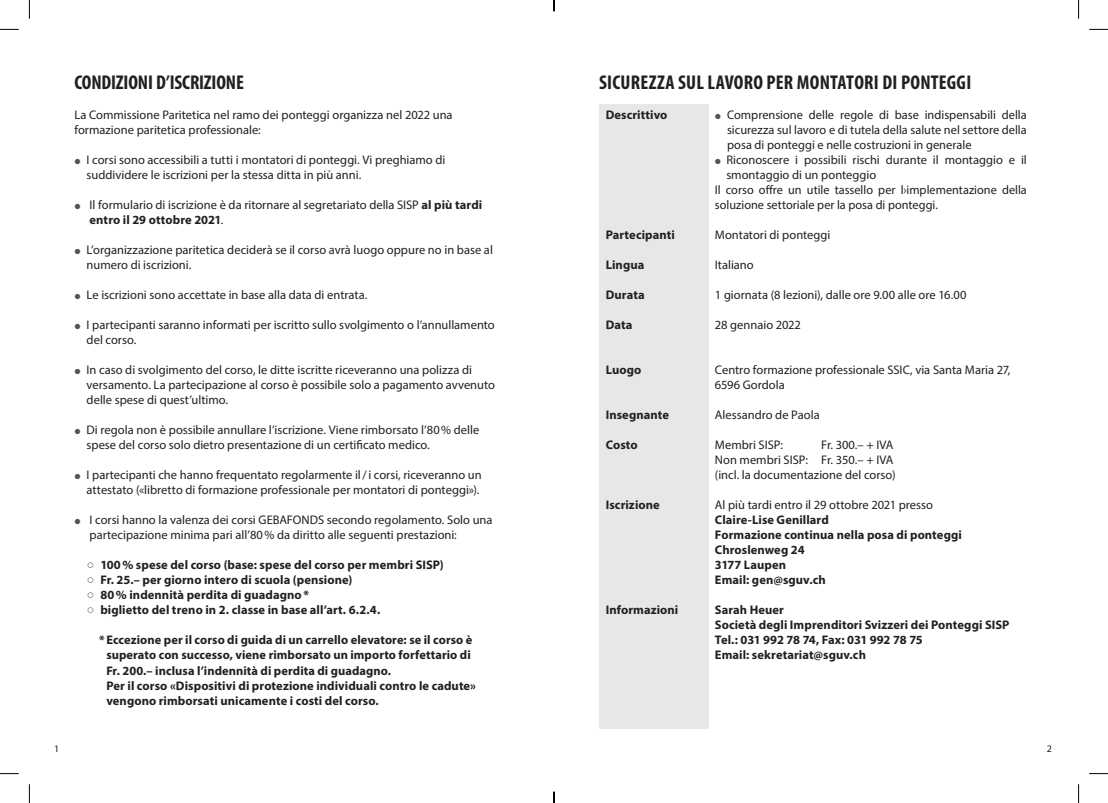
<style>
.page{position:relative;width:1108px;height:803px;background:#fff}
.page>*{position:absolute;margin:0;border:0;box-sizing:border-box;transform-origin:0 0}
.t1{font:700 condensed 20px "Myriad Pro";letter-spacing:.01em;color:#231f20}
.t2{font:700 condensed 20px "Myriad Pro";letter-spacing:-.01em;color:#231f20}
.t3{font:12.5px/15px "Myriad Pro";color:#231f20}
.t4{font:700 12.5px/15px "Myriad Pro";letter-spacing:.005em;color:#231f20}
.t5{font:10px "Myriad Pro";color:#231f20}
.s1{font-weight:700}
.s2{color:#4d545a}
</style>
<div class="page">
<div style="left:599px;top:104px;width:109px;height:624px;background:#e6e7e9"></div>
<svg style="left:0;top:29px;width:19px;height:1px"></svg>
<svg style="left:1089px;top:29px;width:19px;height:1px"></svg>
<svg style="left:0;top:773px;width:19px;height:1px"></svg>
<svg style="left:1089px;top:773px;width:19px;height:1px"></svg>
<svg style="left:29px;top:0;width:1px;height:19px"></svg>
<svg style="left:29px;top:784px;width:1px;height:19px"></svg>
<svg style="left:1078px;top:0;width:1px;height:19px"></svg>
<svg style="left:1078px;top:784px;width:1px;height:19px"></svg>
<svg style="left:553px;top:0;width:2px;height:11px"></svg>
<svg style="left:553px;top:792px;width:2px;height:11px"></svg>
<h1 class="t2" style="left:74px;top:70px;width:171px">CONDIZIONI D’ISCRIZIONE</h1>
<p class="t3" style="left:74px;top:107px;width:380px">La Commissione Paritetica nel ramo dei ponteggi organizza nel 2022 una formazione paritetica professionale:</p>
<p class="t3" style="left:87px;top:152px;width:360px">I corsi sono accessibili a tutti i montatori di ponteggi. Vi preghiamo di suddividere le iscrizioni per la stessa ditta in più anni.</p>
<p class="t3" style="left:90px;top:197px;width:394px">Il formulario di iscrizione è da ritornare al segretariato della SISP <span class="s1">al più tardi entro il 29 ottobre 2021</span>.</p>
<p class="t3" style="left:87px;top:242px;width:408px">L’organizzazione paritetica deciderà se il corso avrà luogo oppure no in base al numero di iscrizioni.</p>
<p class="t3" style="left:87px;top:287px;width:282px">Le iscrizioni sono accettate in base alla data di entrata.</p>
<p class="t3" style="left:87px;top:317px;width:410px">I partecipanti saranno informati per iscritto sullo svolgimento o l’annullamento del corso.</p>
<p class="t3" style="left:87px;top:362px;width:410px">In caso di svolgimento del corso, le ditte iscritte riceveranno una polizza di versamento. La partecipazione al corso è possibile solo a pagamento avvenuto delle spese di quest’ultimo.</p>
<p class="t3" style="left:87px;top:422px;width:394px">Di regola non è possibile annullare l’iscrizione. Viene rimborsato l’80% delle spese del corso solo dietro presentazione di un certificato medico.</p>
<p class="t3" style="left:87px;top:467px;width:396px">I partecipanti che hanno frequentato regolarmente il/i corsi, riceveranno un attestato («libretto di formazione professionale per montatori di ponteggi»).</p>
<p class="t3" style="left:90px;top:512px;width:404px">I corsi hanno la valenza dei corsi GEBAFONDS secondo regolamento. Solo una partecipazione minima pari all’80% da diritto alle seguenti prestazioni:</p>
<p class="t4" style="left:87px;top:557px;width:358px"><span class="s2">•</span> 100% spese del corso (base: spese del corso per membri SISP)</p>
<p class="t4" style="left:87px;top:572px;width:267px"><span class="s2">•</span> Fr. 25.– per giorno intero di scuola (pensione)</p>
<p class="t4" style="left:87px;top:587px;width:224px"><span class="s2">•</span> 80% indennità perdita di guadagno*</p>
<p class="t4" style="left:87px;top:602px;width:295px"><span class="s2">•</span> biglietto del treno in 2. classe in base all’art. 6.2.4.</p>
<p class="t4" style="left:106px;top:632px;width:371px;text-indent:-7px">* Eccezione per il corso di guida di un carrello elevatore: se il corso è superato con successo, viene rimborsato un importo forfettario di Fr. 200.– inclusa l’indennità di perdita di guadagno.<br>Per il corso «Dispositivi di protezione individuali contro le cadute» vengono rimborsati unicamente i costi del corso.</p>
<h1 class="t1" style="left:599px;top:70px;width:373px">SICUREZZA SUL LAVORO PER MONTATORI DI PONTEGGI</h1>
<p class="t4" style="left:606px;top:107px;width:63px">Descrittivo</p>
<p class="t3" style="left:727px;top:107px;width:301px">Comprensione delle regole di base indispensabili della</p>
<p class="t3" style="left:727px;top:122px;width:301px">sicurezza sul lavoro e di tutela della salute nel settore della</p>
<p class="t3" style="left:727px;top:137px;width:246px">posa di ponteggi e nelle costruzioni in generale</p>
<p class="t3" style="left:726px;top:152px;width:302px">Riconoscere i possibili rischi durante il montaggio e il</p>
<p class="t3" style="left:726px;top:167px;width:151px">smontaggio di un ponteggio</p>
<p class="t3" style="left:715px;top:182px;width:313px">Il corso offre un utile tassello per l›implementazione della</p>
<p class="t3" style="left:715px;top:197px;width:224px">soluzione settoriale per la posa di ponteggi.</p>
<p class="t4" style="left:606px;top:227px;width:71px">Partecipanti</p>
<p class="t3" style="left:715px;top:227px;width:117px">Montatori di ponteggi</p>
<p class="t4" style="left:606px;top:257px;width:40px">Lingua</p>
<p class="t3" style="left:715px;top:257px;width:40px">Italiano</p>
<p class="t4" style="left:606px;top:287px;width:40px">Durata</p>
<p class="t3" style="left:715px;top:287px;width:253px">1 giornata (8 lezioni), dalle ore 9.00 alle ore 16.00</p>
<p class="t4" style="left:606px;top:317px;width:28px">Data</p>
<p class="t3" style="left:715px;top:317px;width:88px">28 gennaio 2022</p>
<p class="t4" style="left:606px;top:362px;width:37px">Luogo</p>
<p class="t3" style="left:715px;top:362px;width:297px">Centro formazione professionale SSIC, via Santa Maria 27,<br>6596 Gordola</p>
<p class="t4" style="left:606px;top:407px;width:65px">Insegnante</p>
<p class="t3" style="left:715px;top:407px;width:106px">Alessandro de Paola</p>
<p class="t4" style="left:606px;top:437px;width:33px">Costo</p>
<p class="t3" style="left:715px;top:437px;width:70px">Membri SISP:</p>
<p class="t3" style="left:715px;top:437px;width:182px;text-indent:106px">Fr. 300.– + IVA<br>Non membri SISP: Fr. 350.– + IVA (incl. la documentazione del corso)</p>
<p class="t4" style="left:606px;top:497px;width:56px">Iscrizione</p>
<p class="t3" style="left:715px;top:497px;width:219px">Al più tardi entro il 29 ottobre 2021 presso</p>
<p class="t4" style="left:715px;top:512px;width:248px">Claire-Lise Genillard<br>Formazione continua nella posa di ponteggi<br>Chroslenweg 24<br>3177 Laupen</p>
<p class="t4" style="left:606px;top:602px;width:74px">Informazioni</p>
<p class="t4" style="left:715px;top:572px;width:112px">Email: gen@sguv.ch</p>
<p class="t4" style="left:715px;top:602px;width:296px">Sarah Heuer<br>Società degli Imprenditori Svizzeri dei Ponteggi SISP Tel.: 031 992 78 74, Fax: 031 992 78 75<br>Email: sekretariat@sguv.ch</p>
<p class="t5" style="left:54px;top:743px;width:7px">1</p>
<p class="t5" style="left:1046px;top:743px;width:7px">2</p>
</div>
